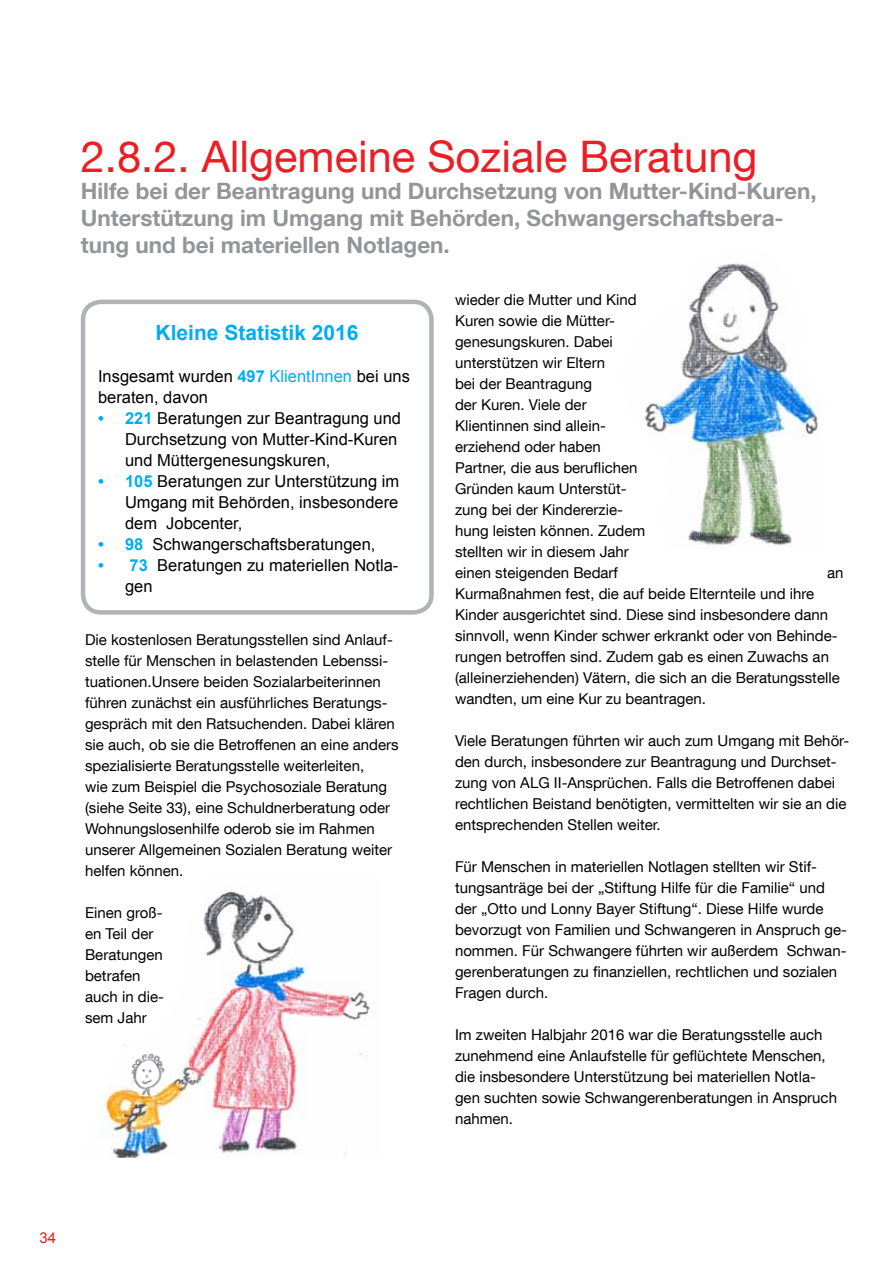
<style>
.page{position:relative;width:893px;height:1263px;background:#fff}
.page>*{position:absolute;margin:0;border:0;box-sizing:border-box;transform-origin:0 0}
.t1{font:43.5px "Helvetica Neue LT Com";color:#ed1d24}
.t2{font:700 22.5px/27px "Helvetica Neue LT Com";color:#939598}
.t3{font:700 21px "Arial";color:#00aeef}
.t4{font:16.5px/21px "Arial";color:#000}
.t5{font:15px/21px "Helvetica Neue LT Com";color:#000}
.t6{font:15px "Arial";color:#ed1d24}
.s1{font-weight:700;color:#00aeef}
.s2{color:#00aeef}
.s3{color:#fff}
</style>
<div class="page">
<img style="left:644px;top:263px;width:176px;height:283px">
<div style="left:81px;top:300px;width:353px;height:315px;border:4px solid #b1b4b6;border-radius:18px"></div>
<img style="left:100px;top:891px;width:270px;height:267px">
<img style="left:123px;top:1040px;width:12px;height:16px">
<img style="left:128px;top:1048px;width:39px;height:31px">
<img style="left:146px;top:1074px;width:16px;height:15px">
<svg style="left:140px;top:1086px;width:12px;height:10px"></svg>
<img style="left:128px;top:1079px;width:19px;height:12px">
<h1 class="t1" style="left:81px;top:130px;width:678px">2.8.2. Allgemeine Soziale Beratung</h1>
<h2 class="t2" style="left:81px;top:177px;width:737px">Hilfe bei der Beantragung und Durchsetzung von Mutter-Kind-Kuren,<br>Unterstützung im Umgang mit Behörden, Schwangerschaftsbera&shy;tung und bei materiellen Notlagen.</h2>
<h3 class="t3" style="left:155px;top:319px;width:205px">Kleine Statistik 2016</h3>
<p class="t4" style="left:98px;top:366px;width:313px">Insgesamt wurden <span class="s1">497</span> <span class="s2">KlientInnen</span> bei uns beraten, davon</p>
<p class="t4" style="left:125px;top:408px;width:278px;text-indent:-27px"><span class="s1">• 221</span> Beratungen zur Beantragung und<br>Durchsetzung von Mutter-Kind-Kuren und Müttergenesungskuren,</p>
<p class="t4" style="left:125px;top:471px;width:276px;text-align:justify;text-indent:-27px"><span class="s1">• 105</span> Beratungen zur Unterstützung im Umgang mit Behörden, insbesondere dem Jobcenter,</p>
<p class="t4" style="left:98px;top:534px;width:279px"><span class="s1">• 98</span> Schwangerschaftsberatungen,</p>
<p class="t4" style="left:125px;top:555px;width:275px;text-indent:-27px"><span class="s1">• 73</span> Beratungen zu materiellen Notla&shy;gen<span class="s3">.</span></p>
<p class="t5" style="left:85px;top:629px;width:315px">Die kostenlosen Beratungsstellen sind Anlauf&shy;stelle für Menschen in belastenden Lebenssi&shy;tuationen.Unsere beiden Sozialarbeiterinnen führen zunächst ein ausführliches Beratungs&shy;gespräch mit den Ratsuchenden. Dabei klären sie auch, ob sie die Betroffenen an eine anders spezialisierte Beratungsstelle weiterleiten,<br>wie zum Beispiel die Psychosoziale Beratung (siehe Seite 33), eine Schuldnerberatung oder Wohnungslosenhilfe oderob sie im Rahmen unserer Allgemeinen Sozialen Beratung weiter helfen können.</p>
<p class="t5" style="left:85px;top:902px;width:80px">Einen groß&shy;en Teil der<br>Beratungen betrafen auch in die&shy;sem Jahr</p>
<p class="t5" style="left:455px;top:289px;width:192px">wieder die Mutter und Kind<br>Kuren sowie die Mütter&shy;genesungskuren. Dabei unterstützen wir Eltern<br>bei der Beantragung<br>der Kuren. Viele der<br>Klientinnen sind allein&shy;erziehend oder haben<br>Partner, die aus beruflichen<br>Gründen kaum Unterstüt&shy;zung bei der Kindererzie&shy;hung leisten können. Zudem stellten wir in diesem Jahr einen steigenden Bedarf</p>
<p class="t5" style="left:827px;top:562px;width:18px">an</p>
<p class="t5" style="left:455px;top:583px;width:386px">Kurmaßnahmen fest, die auf beide Elternteile und ihre Kinder ausgerichtet sind. Diese sind insbesondere dann sinnvoll, wenn Kinder schwer erkrankt oder von Behinde&shy;rungen betroffen sind. Zudem gab es einen Zuwachs an (alleinerziehenden) Vätern, die sich an die Beratungsstelle wandten, um eine Kur zu beantragen.</p>
<p class="t5" style="left:455px;top:730px;width:396px">Viele Beratungen führten wir auch zum Umgang mit Behör&shy;den durch, insbesondere zur Beantragung und Durchset&shy;zung von ALG II-Ansprüchen. Falls die Betroffenen dabei rechtlichen Beistand benötigten, vermittelten wir sie an die entsprechenden Stellen weiter.</p>
<p class="t5" style="left:455px;top:856px;width:394px">Für Menschen in materiellen Notlagen stellten wir Stif&shy;tungsanträge bei der „Stiftung Hilfe für die Familie“ und der „Otto und Lonny Bayer Stiftung“. Diese Hilfe wurde bevorzugt von Familien und Schwangeren in Anspruch ge&shy;nommen. Für Schwangere führten wir außerdem Schwan&shy;gerenberatungen zu finanziellen, rechtlichen und sozialen Fragen durch.</p>
<p class="t5" style="left:455px;top:1024px;width:384px">Im zweiten Halbjahr 2016 war die Beratungsstelle auch zunehmend eine Anlaufstelle für geflüchtete Menschen, die insbesondere Unterstützung bei materiellen Notla&shy;gen suchten sowie Schwangerenberatungen in Anspruch nahmen.</p>
<p class="t6" style="left:39px;top:1228px;width:18px">34</p>
</div>
